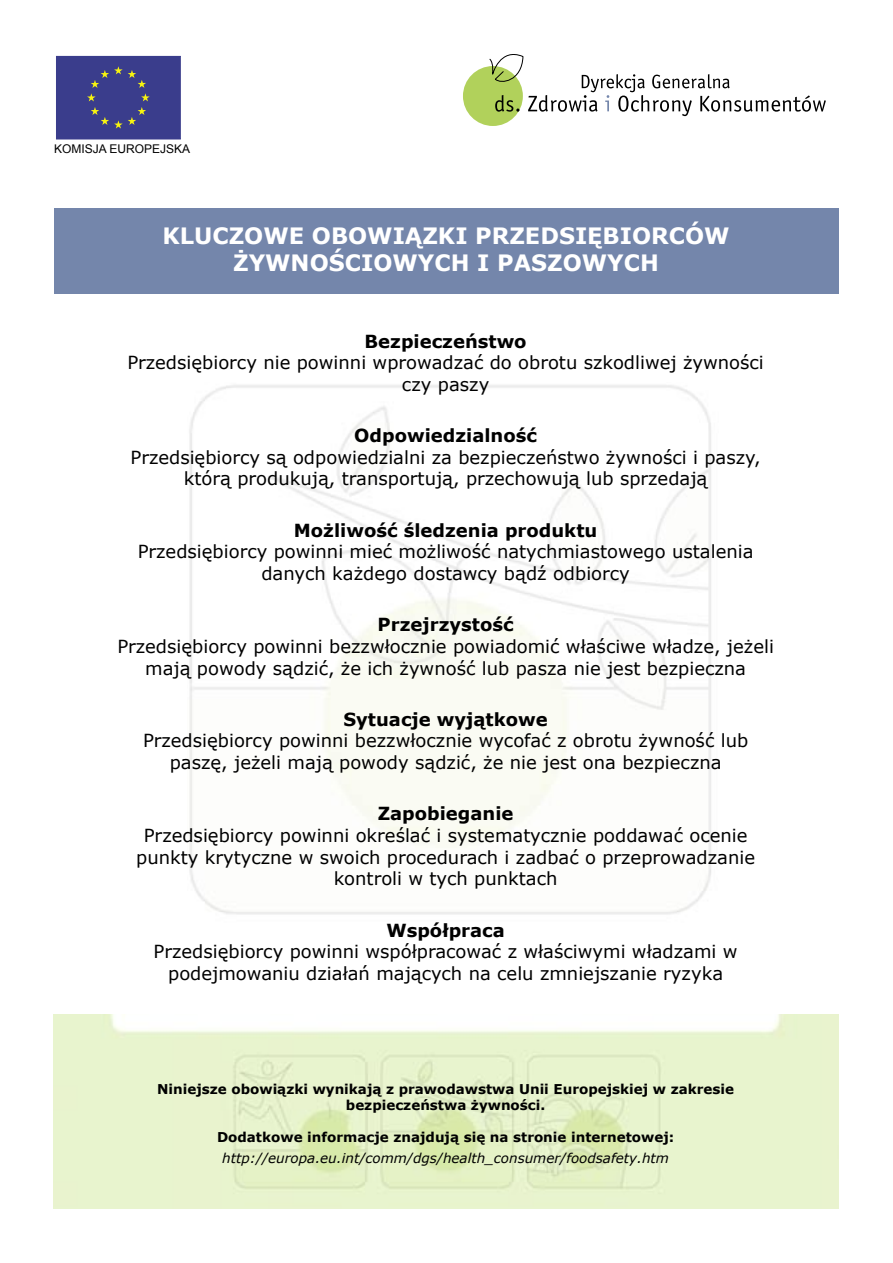
<style>
.page{position:relative;width:893px;height:1263px;background:#fff}
.page>*{position:absolute;margin:0;border:0;box-sizing:border-box;transform-origin:0 0}
.titre_obligation{font:700 22.5px/27px "Verdana";color:#fff;text-align:center}
.text{font:18px/21.6px "Verdana";color:#000;text-align:center}
.header_long2{font:700 18px "Verdana";color:#000}
.header_long{font:700 18px "Verdana";color:#000}
.t1{font:700 13.5px/16.2px "Verdana";color:#000;text-align:center}
.website{font:italic 13.5px "Verdana";color:#000}
.Z_Com{font:12px "Arial";color:#000}
</style>
<div class="page">
<img style="left:53px;top:1014px;width:786px;height:195px">
<div style="left:54px;top:54px;width:129px;height:88px;background:linear-gradient(to right,#fff,#fff)"></div>
<div style="left:56px;top:56px;width:124px;height:83px;background:#3a3d8c"></div>
<div style="left:56px;top:56px;width:125px;height:83px;border:1px solid #3a3d8c"></div>
<svg style="left:91px;top:107px;width:55px;height:22px"></svg>
<svg style="left:87px;top:66px;width:63px;height:35px"></svg>
<div style="left:463px;top:66px;width:60px;height:60px;background:#b1d15b;border-radius:50%"></div>
<svg style="left:489px;top:54px;width:337px;height:62px"></svg>
<div style="left:54px;top:208px;width:785px;height:85px;background:#7486ab"></div>
<p class="Z_Com" style="left:54px;top:141px;width:138px">KOMISJA EUROPEJSKA</p>
<p class="titre_obligation" style="left:162px;top:221px;width:569px">KLUCZOWE OBOWIĄZKI PRZEDSIĘBIORCÓW<br>ŻYWNOŚCIOWYCH I PASZOWYCH</p>
<p class="header_long" style="left:365px;top:330px;width:164px">Bezpieczeństwo</p>
<p class="text" style="left:127px;top:351px;width:638px">Przedsiębiorcy nie powinni wprowadzać do obrotu szkodliwej żywności czy paszy</p>
<p class="header_long2" style="left:354px;top:424px;width:184px">Odpowiedzialność</p>
<p class="text" style="left:131px;top:446px;width:632px">Przedsiębiorcy są odpowiedzialni za bezpieczeństwo żywności i paszy, którą produkują, transportują, przechowują lub sprzedają</p>
<p class="header_long2" style="left:294px;top:519px;width:305px">Możliwość śledzenia produktu</p>
<p class="text" style="left:138px;top:540px;width:617px">Przedsiębiorcy powinni mieć możliwość natychmiastowego ustalenia danych każdego dostawcy bądź odbiorcy</p>
<p class="header_long2" style="left:378px;top:613px;width:138px">Przejrzystość</p>
<p class="text" style="left:117px;top:635px;width:658px">Przedsiębiorcy powinni bezzwłocznie powiadomić właściwe władze, jeżeli mają powody sądzić, że ich żywność lub pasza nie jest bezpieczna</p>
<p class="header_long2" style="left:343px;top:708px;width:206px">Sytuacje wyjątkowe</p>
<p class="text" style="left:143px;top:729px;width:607px">Przedsiębiorcy powinni bezzwłocznie wycofać z obrotu żywność lub paszę, jeżeli mają powody sądzić, że nie jest ona bezpieczna</p>
<p class="header_long2" style="left:378px;top:802px;width:137px">Zapobieganie</p>
<p class="text" style="left:136px;top:824px;width:620px">Przedsiębiorcy powinni określać i systematycznie poddawać ocenie punkty krytyczne w swoich procedurach i zadbać o przeprowadzanie kontroli w tych punktach</p>
<p class="header_long2" style="left:386px;top:919px;width:120px">Współpraca</p>
<p class="text" style="left:154px;top:940px;width:585px">Przedsiębiorcy powinni współpracować z właściwymi władzami w podejmowaniu działań mających na celu zmniejszanie ryzyka</p>
<p class="t1" style="left:157px;top:1080px;width:578px">Niniejsze obowiązki wynikają z prawodawstwa Unii Europejskiej w zakresie bezpieczeństwa żywności.</p>
<p class="t1" style="left:217px;top:1129px;width:459px">Dodatkowe informacje znajdują się na stronie internetowej:</p>
<p class="website" style="left:222px;top:1149px;width:448px">http://europa.eu.int/comm/dgs/health_consumer/foodsafety.htm</p>
</div>
